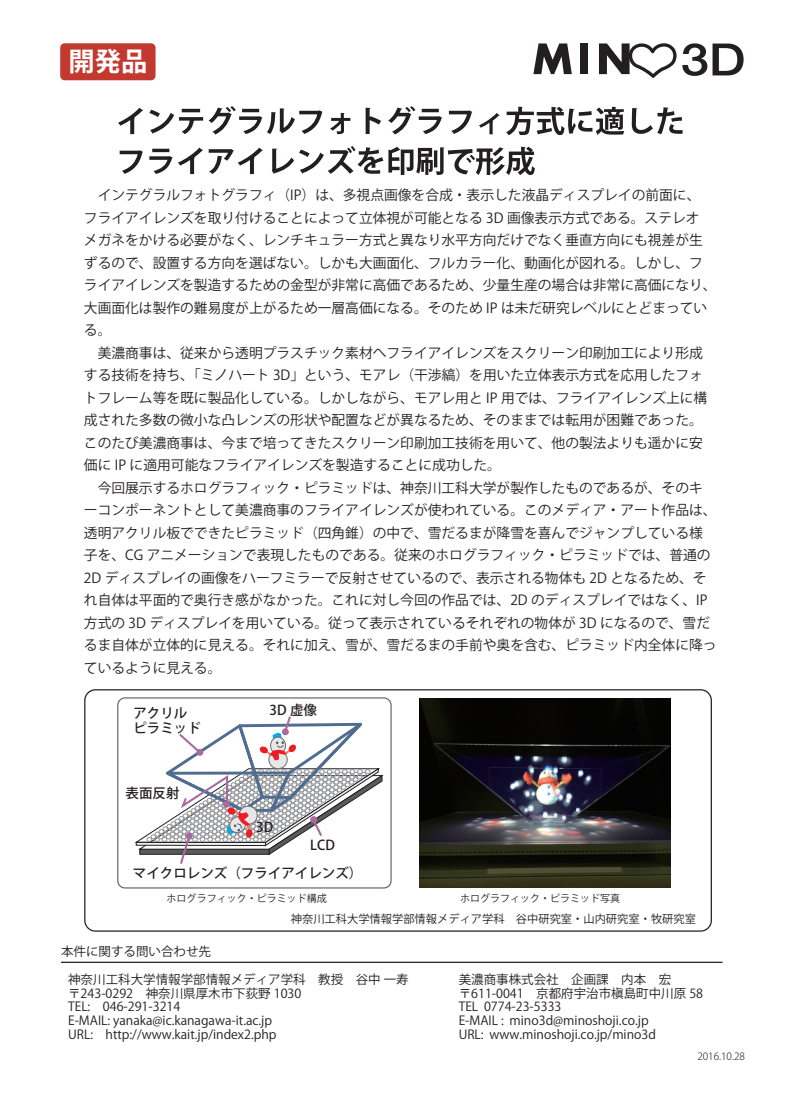
<style>
.page{position:relative;width:794px;height:1102px;background:#fff}
.page>*{position:absolute;margin:0;border:0;box-sizing:border-box;transform-origin:0 0}
.t1{font:700 26.25px "Koz Go Pro";color:#fff}
.t2{font:13.75px/22.5px "Koz Go Pr 6 N";color:#231f20}
.t3{font:500 13.5px/28px "Koz Go Pr 6 N";color:#231f20}
.t4{font:12.5px/13.8px "Koz Go Pr 6 N";color:#231f20}
.t5{font:11.25px "Koz Go Pr 6 N";color:#231f20}
.t6{font:10px "Koz Go Pr 6 N";color:#231f20}
.t7{font:300 10px "Koz Go Pr 6 N";color:#231f20}
</style>
<div class="page">
<div style="left:117px;top:697px;width:274px;height:191px;border:1px solid #57585a;border-radius:7px"></div>
<svg style="left:135px;top:716px;width:248px;height:148px"></svg>
<div style="left:196px;top:749px;width:7px;height:7px;background:#a96b9f;border-radius:50%"></div>
<div style="left:282px;top:728px;width:7px;height:7px;background:#a96b9f;border-radius:50%"></div>
<div style="left:310px;top:816px;width:7px;height:7px;background:#a96b9f;border-radius:50%"></div>
<div style="left:223px;top:801px;width:7px;height:7px;background:#a96b9f;border-radius:50%"></div>
<div style="left:186px;top:833px;width:7px;height:7px;background:#a96b9f;border-radius:50%"></div>
<img style="left:420px;top:699px;width:251px;height:188px">
<div style="left:84px;top:689px;width:628px;height:243px;border:1px solid #231f20;border-radius:11px"></div>
<hr style="left:61px;top:962px;width:661px;height:1px;background:#231f20">
<svg style="left:118px;top:108px;width:25px;height:26px"></svg>
<svg style="left:149px;top:109px;width:54px;height:25px"></svg>
<svg style="left:209px;top:106px;width:114px;height:29px"></svg>
<svg style="left:330px;top:113px;width:20px;height:21px"></svg>
<svg style="left:365px;top:108px;width:16px;height:26px"></svg>
<svg style="left:388px;top:106px;width:54px;height:29px"></svg>
<svg style="left:449px;top:110px;width:23px;height:24px"></svg>
<svg style="left:479px;top:113px;width:21px;height:21px"></svg>
<svg style="left:506px;top:107px;width:118px;height:28px"></svg>
<svg style="left:632px;top:107px;width:50px;height:27px"></svg>
<svg style="left:120px;top:150px;width:23px;height:24px"></svg>
<svg style="left:149px;top:148px;width:54px;height:26px"></svg>
<svg style="left:209px;top:148px;width:54px;height:26px"></svg>
<svg style="left:272px;top:146px;width:263px;height:29px"></svg>
<svg style="left:682px;top:43px;width:61px;height:33px"></svg>
<svg style="left:533px;top:43px;width:39px;height:31px"></svg>
<div style="left:580px;top:43px;width:8px;height:31px;background:#231f20"></div>
<svg style="left:599px;top:43px;width:77px;height:35px"></svg>
<div style="left:60px;top:43px;width:95px;height:37px;background:#c23930;border-radius:4px"></div>
<h1 class="t1" style="left:68px;top:44px;width:80px">開発品</h1>
<p class="t2" style="left:84px;top:184px;width:634px">　インテグラルフォトグラフィ（IP）は、多視点画像を合成・表示した液晶ディスプレイの前面に、フライアイレンズを取り付けることによって立体視が可能となる 3D 画像表示方式である。ステレオメガネをかける必要がなく、レンチキュラー方式と異なり水平方向だけでなく垂直方向にも視差が生ずるので、設置する方向を選ばない。しかも大画面化、フルカラー化、動画化が図れる。しかし、フライアイレンズを製造するための金型が非常に高価であるため、少量生産の場合は非常に高価になり、大画面化は製作の難易度が上がるため一層高価になる。そのため IP は未だ研究レベルにとどまっている。<br>　美濃商事は、従来から透明プラスチック素材へフライアイレンズをスクリーン印刷加工により形成する技術を持ち、「ミノハート 3D」という、モアレ（干渉縞）を用いた立体表示方式を応用したフォトフレーム等を既に製品化している。しかしながら、モアレ用と IP 用では、フライアイレンズ上に構成された多数の微小な凸レンズの形状や配置などが異なるため、そのままでは転用が困難であった。このたび美濃商事は、今まで培ってきたスクリーン印刷加工技術を用いて、他の製法よりも遥かに安価に IP に適用可能なフライアイレンズを製造することに成功した。<br>　今回展示するホログラフィック・ピラミッドは、神奈川工科大学が製作したものであるが、そのキーコンポーネントとして美濃商事のフライアイレンズが使われている。このメディア・アート作品は、透明アクリル板でできたピラミッド（四角錐）の中で、雪だるまが降雪を喜んでジャンプしている様子を、CG アニメーションで表現したものである。従来のホログラフィック・ピラミッドでは、普通の2D ディスプレイの画像をハーフミラーで反射させているので、表示される物体も 2D となるため、それ自体は平面的で奥行き感がなかった。これに対し今回の作品では、2D のディスプレイではなく、IP方式の 3D ディスプレイを用いている。従って表示されているそれぞれの物体が 3D になるので、雪だるま自体が立体的に見える。それに加え、雪が、雪だるまの手前や奥を含む、ピラミッド内全体に降っているように見える。</p>
<p class="t3" style="left:133px;top:705px;width:69px;line-height:15.1px">アクリルピラミッド</p>
<p class="t3" style="left:270px;top:697px;width:49px">3D 虚像</p>
<p class="t3" style="left:126px;top:779px;width:55px">表面反射</p>
<p class="t3" style="left:256px;top:813px;width:19px">3D</p>
<p class="t3" style="left:133px;top:832px;width:231px;text-indent:177px">LCD<br>マイクロレンズ（フライアイレンズ）</p>
<p class="t6" style="left:167px;top:893px;width:162px">ホログラフィック・ピラミッド構成</p>
<p class="t6" style="left:460px;top:893px;width:161px">ホログラフィック・ピラミッド写真</p>
<p class="t5" style="left:291px;top:913px;width:407px">神奈川工科大学情報学部情報メディア学科　谷中研究室・山内研究室・牧研究室</p>
<p class="t4" style="left:61px;top:945px;width:151px">本件に関する問い合わせ先</p>
<p class="t4" style="left:68px;top:973px;width:342px">神奈川工科大学情報学部情報メディア学科　教授　谷中 一寿〒243-0292　神奈川県厚木市下荻野 1030<br>TEL:　046-291-3214<br>E-MAIL: yanaka@ic.kanagawa-it.ac.jp<br>URL:　http://www.kait.jp/index2.php</p>
<p class="t4" style="left:459px;top:973px;width:246px">美濃商事株式会社　企画課　内本　宏〒611-0041　京都府宇治市槇島町中川原 58<br>TEL 0774-23-5333<br>E-MAIL : mino3d@minoshoji.co.jp<br>URL: www.minoshoji.co.jp/mino3d</p>
<p class="t7" style="left:697px;top:1051px;width:49px">2016.10.28</p>
</div>
